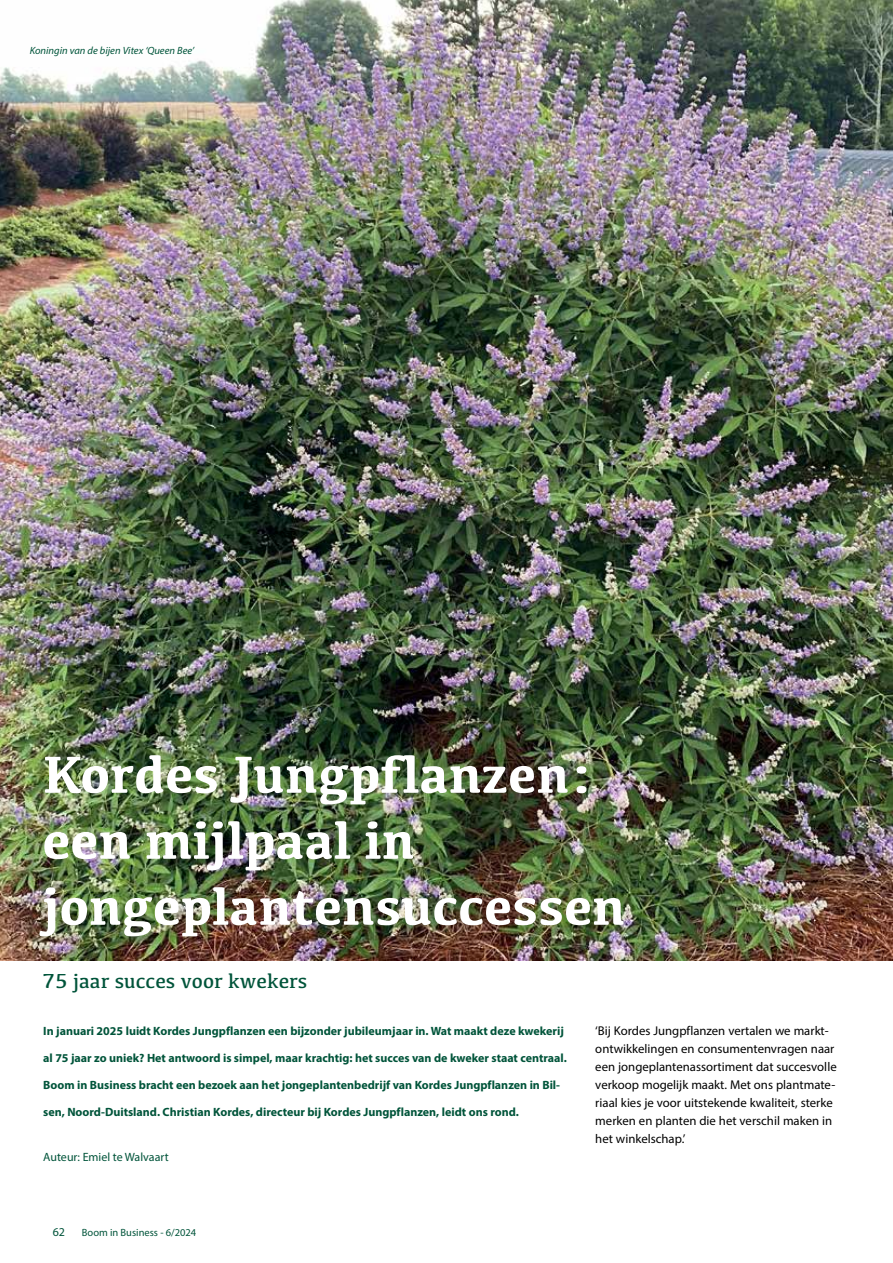
<style>
.page{position:relative;width:893px;height:1263px;background:#fff}
.page>*{position:absolute;margin:0;border:0;box-sizing:border-box;transform-origin:0 0}
.t1{font:700 54px/66px "Kefa";color:#fff}
.t2{font:21px "Kefa";color:#00543a}
.t3{font:12.75px/18px "Myriad Pro";color:#000}
.t4{font:700 12px "Myriad Pro";color:#00543a}
.t5{font:12px "Myriad Pro";color:#00543a}
.t6{font:italic 10.5px "Myriad Pro";color:#00543a}
.t7{font:10.5px "Myriad Pro";color:#00543a}
</style>
<div class="page">
<img style="left:0;top:0;width:893px;height:960px">
<p class="t6" style="left:30px;top:44px;width:166px">Koningin van de bijen Vitex ‘Queen Bee’</p>
<h1 class="t1" style="left:43px;top:739px;width:584px">Kordes Jungpflanzen: een mijlpaal in jongeplantensuccessen</h1>
<h2 class="t2" style="left:43px;top:967px;width:266px">75 jaar succes voor kwekers</h2>
<p class="t4" style="left:43px;top:1023px;width:522px">In januari 2025 luidt Kordes Jungpflanzen een bijzonder jubileumjaar in. Wat maakt deze kwekerij</p>
<p class="t4" style="left:43px;top:1050px;width:525px">al 75 jaar zo uniek? Het antwoord is simpel, maar krachtig: het succes van de kweker staat centraal.</p>
<p class="t4" style="left:43px;top:1077px;width:518px">Boom in Business bracht een bezoek aan het jongeplantenbedrijf van Kordes Jungpflanzen in Bil-</p>
<p class="t4" style="left:43px;top:1104px;width:477px">sen, Noord-Duitsland. Christian Kordes, directeur bij Kordes Jungpflanzen, leidt ons rond.</p>
<p class="t5" style="left:43px;top:1150px;width:127px">Auteur: Emiel te Walvaart</p>
<p class="t5" style="left:53px;top:1224px;width:14px">62</p>
<p class="t7" style="left:82px;top:1226px;width:116px">Boom in Business - 6/2024</p>
<p class="t3" style="left:595px;top:1022px;width:243px">‘Bij Kordes Jungpflanzen vertalen we markt&shy;ontwikkelingen en consumentenvragen naar een jongeplantenassortiment dat succesvolle verkoop mogelijk maakt. Met ons plantmate&shy;riaal kies je voor uitstekende kwaliteit, sterke merken en planten die het verschil maken in het winkelschap.’</p>
</div>
